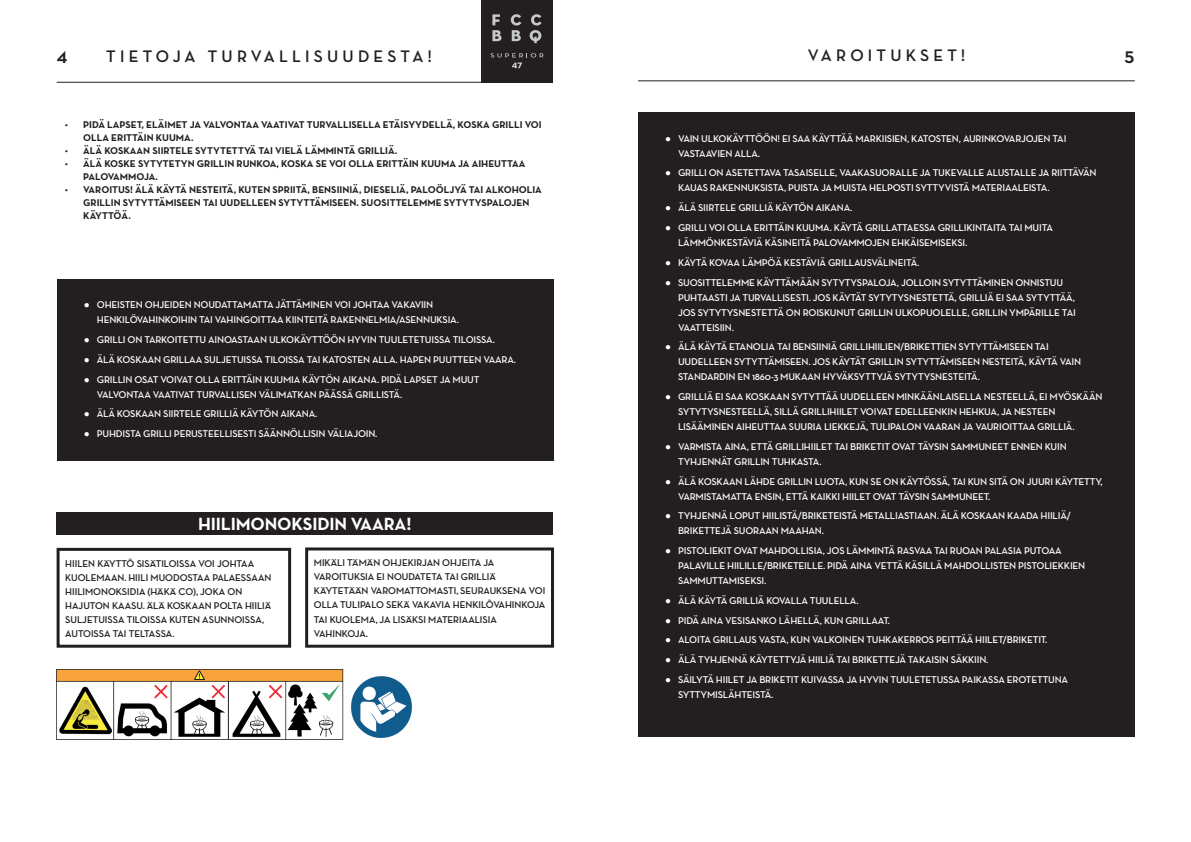
<style>
.page{position:relative;width:1191px;height:842px;background:#fff}
.page>*{position:absolute;margin:0;border:0;box-sizing:border-box;transform-origin:0 0}
.t1{font:700 22px "Neutra Disp";color:#231f20}
.TOPPTEKST{font:700 18px "Neutra Text";letter-spacing:-.01em;color:#fff}
.topptekst_sider{font:700 17px "Neutra Disp";letter-spacing:.25em;color:#231f20}
.t2{font:600 10px/15px "Neutra Text";letter-spacing:-.02em;color:#fff}
.t3{font:700 10px/13px "Neutra Text";color:#231f20}
.t4{font:700 10px/14px "Neutra Disp";color:#231f20}
.s1{font-family:"Arial Narrow";font-weight:400}
</style>
<div class="page">
<div style="left:481px;top:0;width:72px;height:82px;background:#231f20"></div>
<svg style="left:492px;top:14px;width:9px;height:27px"></svg>
<svg style="left:529px;top:14px;width:12px;height:29px"></svg>
<svg style="left:511px;top:14px;width:10px;height:27px"></svg>
<svg style="left:490px;top:53px;width:53px;height:15px"></svg>
<hr style="left:57px;top:82px;width:424px;height:1px;background:#231f20">
<hr style="left:638px;top:81px;width:496px;height:1px;background:#231f20">
<div style="left:638px;top:112px;width:496px;height:624px;background:#231f20"></div>
<div style="left:57px;top:279px;width:496px;height:182px;background:#231f20"></div>
<div style="left:57px;top:548px;width:234px;height:100px;border:3px solid #231f20"></div>
<div style="left:305px;top:547px;width:249px;height:101px;border:3px solid #231f20"></div>
<div style="left:57px;top:512px;width:496px;height:23px;background:#231f20"></div>
<img style="left:56px;top:670px;width:355px;height:70px">
<h1 class="t1" style="left:57px;top:43px;width:12px">4</h1>
<p class="topptekst_sider" style="left:106px;top:47px;width:327px">TIETOJA TURVALLISUUDESTA!</p>
<p class="topptekst_sider" style="left:807px;top:46px;width:159px">VAROITUKSET!</p>
<h1 class="t1" style="left:1124px;top:43px;width:11px">5</h1>
<p class="t3" style="left:83px;top:118px;width:460px;text-indent:-18px">• PIDÄ LAPSET, ELÄIMET JA VALVONTAA VAATIVAT TURVALLISELLA ETÄISYYDELLÄ, KOSKA GRILLI VOI<br>OLLA ERITTÄIN KUUMA.</p>
<p class="t3" style="left:65px;top:144px;width:334px">• ÄLÄ KOSKAAN SIIRTELE SYTYTETTYÄ TAI VIELÄ LÄMMINTÄ GRILLIÄ.</p>
<p class="t3" style="left:83px;top:157px;width:444px;text-indent:-18px">• ÄLÄ KOSKE SYTYTETYN GRILLIN RUNKOA, KOSKA SE VOI OLLA ERITTÄIN KUUMA JA AIHEUTTAA<br>PALOVAMMOJA.</p>
<p class="t3" style="left:83px;top:183px;width:460px;text-indent:-18px">• VAROITUS! ÄLÄ KÄYTÄ NESTEITÄ, KUTEN SPRIITÄ, BENSIINIÄ, DIESELIÄ, PALOÖLJYÄ TAI ALKOHOLIA<br>GRILLIN SYTYTTÄMISEEN TAI UUDELLEEN SYTYTTÄMISEEN. SUOSITTELEMME SYTYTYSPALOJEN<br>KÄYTTÖÄ.</p>
<p class="t2" style="left:97px;top:297px;width:364px;text-indent:-13px"><span class="s1">●</span> OHEISTEN OHJEIDEN NOUDATTAMATTA JÄTTÄMINEN VOI JOHTAA VAKAVIIN<br>HENKILÖVAHINKOIHIN TAI VAHINGOITTAA KIINTEITÄ RAKENNELMIA/ASENNUKSIA.</p>
<p class="t2" style="left:84px;top:332px;width:413px"><span class="s1">●</span> GRILLI ON TARKOITETTU AINOASTAAN ULKOKÄYTTÖÖN HYVIN TUULETETUISSA TILOISSA.</p>
<p class="t2" style="left:84px;top:352px;width:434px"><span class="s1">●</span> ÄLÄ KOSKAAN GRILLAA SULJETUISSA TILOISSA TAI KATOSTEN ALLA. HAPEN PUUTTEEN VAARA.</p>
<p class="t2" style="left:97px;top:371px;width:384px;text-indent:-13px"><span class="s1">●</span> GRILLIN OSAT VOIVAT OLLA ERITTÄIN KUUMIA KÄYTÖN AIKANA. PIDÄ LAPSET JA MUUT<br>VALVONTAA VAATIVAT TURVALLISEN VÄLIMATKAN PÄÄSSÄ GRILLISTÄ.</p>
<p class="t2" style="left:84px;top:406px;width:235px"><span class="s1">●</span> ÄLÄ KOSKAAN SIIRTELE GRILLIÄ KÄYTÖN AIKANA.</p>
<p class="t2" style="left:84px;top:426px;width:295px"><span class="s1">●</span> PUHDISTA GRILLI PERUSTEELLISESTI SÄÄNNÖLLISIN VÄLIAJOIN.</p>
<p class="TOPPTEKST" style="left:198px;top:513px;width:215px">HIILIMONOKSIDIN VAARA!</p>
<p class="t4" style="left:65px;top:556px;width:208px">HIILEN KÄYTTÖ SISÄTILOISSA VOI JOHTAA KUOLEMAAN. HIILI MUODOSTAA PALAESSAAN HIILIMONOKSIDIA (HÄKÄ CO), JOKA ON HAJUTON KAASU. ÄLÄ KOSKAAN POLTA HIILIÄ SULJETUISSA TILOISSA KUTEN ASUNNOISSA, AUTOISSA TAI TELTASSA.</p>
<p class="t4" style="left:314px;top:556px;width:233px">MIKÄLI TÄMÄN OHJEKIRJAN OHJEITA JA VAROITUKSIA EI NOUDATETA TAI GRILLIÄ KÄYTETÄÄN VAROMATTOMASTI, SEURAUKSENA VOI OLLA TULIPALO SEKÄ VAKAVIA HENKILÖVAHINKOJA TAI KUOLEMA, JA LISÄKSI MATERIAALISIA VAHINKOJA.</p>
<p class="t2" style="left:678px;top:131px;width:390px;text-indent:-13px"><span class="s1">●</span> VAIN ULKOKÄYTTÖÖN! EI SAA KÄYTTÄÄ MARKIISIEN, KATOSTEN, AURINKOVARJOJEN TAI<br>VASTAAVIEN ALLA.</p>
<p class="t2" style="left:678px;top:165px;width:420px;text-indent:-13px"><span class="s1">●</span> GRILLI ON ASETETTAVA TASAISELLE, VAAKASUORALLE JA TUKEVALLE ALUSTALLE JA RIITTÄVÄN<br>KAUAS RAKENNUKSISTA, PUISTA JA MUISTA HELPOSTI SYTTYVISTÄ MATERIAALEISTA.</p>
<p class="t2" style="left:665px;top:200px;width:189px"><span class="s1">●</span> ÄLÄ SIIRTELE GRILLIÄ KÄYTÖN AIKANA.</p>
<p class="t2" style="left:678px;top:220px;width:376px;text-indent:-13px"><span class="s1">●</span> GRILLI VOI OLLA ERITTÄIN KUUMA. KÄYTÄ GRILLATTAESSA GRILLIKINTAITA TAI MUITA<br>LÄMMÖNKESTÄVIÄ KÄSINEITÄ PALOVAMMOJEN EHKÄISEMISEKSI.</p>
<p class="t2" style="left:665px;top:255px;width:256px"><span class="s1">●</span> KÄYTÄ KOVAA LÄMPÖÄ KESTÄVIÄ GRILLAUSVÄLINEITÄ.</p>
<p class="t2" style="left:678px;top:274px;width:399px;text-indent:-13px"><span class="s1">●</span> SUOSITTELEMME KÄYTTÄMÄÄN SYTYTYSPALOJA, JOLLOIN SYTYTTÄMINEN ONNISTUU PUHTAASTI JA TURVALLISESTI. JOS KÄYTÄT SYTYTYSNESTETTÄ, GRILLIÄ EI SAA SYTYTTÄÄ, JOS SYTYTYSNESTETTÄ ON ROISKUNUT GRILLIN ULKOPUOLELLE, GRILLIN YMPÄRILLE TAI VAATTEISIIN.</p>
<p class="t2" style="left:678px;top:339px;width:404px;text-indent:-13px"><span class="s1">●</span> ÄLÄ KÄYTÄ ETANOLIA TAI BENSIINIÄ GRILLIHIILIEN/BRIKETTIEN SYTYTTÄMISEEN TAI<br>UUDELLEEN SYTYTTÄMISEEN. JOS KÄYTÄT GRILLIN SYTYTTÄMISEEN NESTEITÄ, KÄYTÄ VAIN<br>STANDARDIN EN 1860-3 MUKAAN HYVÄKSYTTYJÄ SYTYTYSNESTEITÄ.</p>
<p class="t2" style="left:678px;top:389px;width:426px;text-indent:-13px"><span class="s1">●</span> GRILLIÄ EI SAA KOSKAAN SYTYTTÄÄ UUDELLEEN MINKÄÄNLAISELLA NESTEELLÄ, EI MYÖSKÄÄN<br>SYTYTYSNESTEELLÄ, SILLÄ GRILLIHIILET VOIVAT EDELLEENKIN HEHKUA, JA NESTEEN<br>LISÄÄMINEN AIHEUTTAA SUURIA LIEKKEJÄ, TULIPALON VAARAN JA VAURIOITTAA GRILLIÄ.</p>
<p class="t2" style="left:678px;top:439px;width:390px;text-indent:-13px"><span class="s1">●</span> VARMISTA AINA, ETTÄ GRILLIHIILET TAI BRIKETIT OVAT TÄYSIN SAMMUNEET ENNEN KUIN<br>TYHJENNÄT GRILLIN TUHKASTA.</p>
<p class="t2" style="left:678px;top:473px;width:426px;text-indent:-13px"><span class="s1">●</span> ÄLÄ KOSKAAN LÄHDE GRILLIN LUOTA, KUN SE ON KÄYTÖSSÄ, TAI KUN SITÄ ON JUURI KÄYTETTY,<br>VARMISTAMATTA ENSIN, ETTÄ KAIKKI HIILET OVAT TÄYSIN SAMMUNEET.</p>
<p class="t2" style="left:678px;top:508px;width:394px;text-indent:-13px"><span class="s1">●</span> TYHJENNÄ LOPUT HIILISTÄ/BRIKETEISTÄ METALLIASTIAAN. ÄLÄ KOSKAAN KAADA HIILIÄ/<br>BRIKETTEJÄ SUORAAN MAAHAN.</p>
<p class="t2" style="left:678px;top:543px;width:409px;text-indent:-13px"><span class="s1">●</span> PISTOLIEKIT OVAT MAHDOLLISIA, JOS LÄMMINTÄ RASVAA TAI RUOAN PALASIA PUTOAA<br>PALAVILLE HIILILLE/BRIKETEILLE. PIDÄ AINA VETTÄ KÄSILLÄ MAHDOLLISTEN PISTOLIEKKIEN<br>SAMMUTTAMISEKSI.</p>
<p class="t2" style="left:665px;top:593px;width:195px"><span class="s1">●</span> ÄLÄ KÄYTÄ GRILLIÄ KOVALLA TUULELLA.</p>
<p class="t2" style="left:665px;top:613px;width:226px"><span class="s1">●</span> PIDÄ AINA VESISANKO LÄHELLÄ, KUN GRILLAAT.</p>
<p class="t2" style="left:665px;top:632px;width:384px"><span class="s1">●</span> ALOITA GRILLAUS VASTA, KUN VALKOINEN TUHKAKERROS PEITTÄÄ HIILET/BRIKETIT.</p>
<p class="t2" style="left:665px;top:652px;width:325px"><span class="s1">●</span> ÄLÄ TYHJENNÄ KÄYTETTYJÄ HIILIÄ TAI BRIKETTEJÄ TAKAISIN SÄKKIIN.</p>
<p class="t2" style="left:678px;top:672px;width:392px;text-indent:-13px"><span class="s1">●</span> SÄILYTÄ HIILET JA BRIKETIT KUIVASSA JA HYVIN TUULETETUSSA PAIKASSA EROTETTUNA<br>SYTTYMISLÄHTEISTÄ.</p>
</div>
